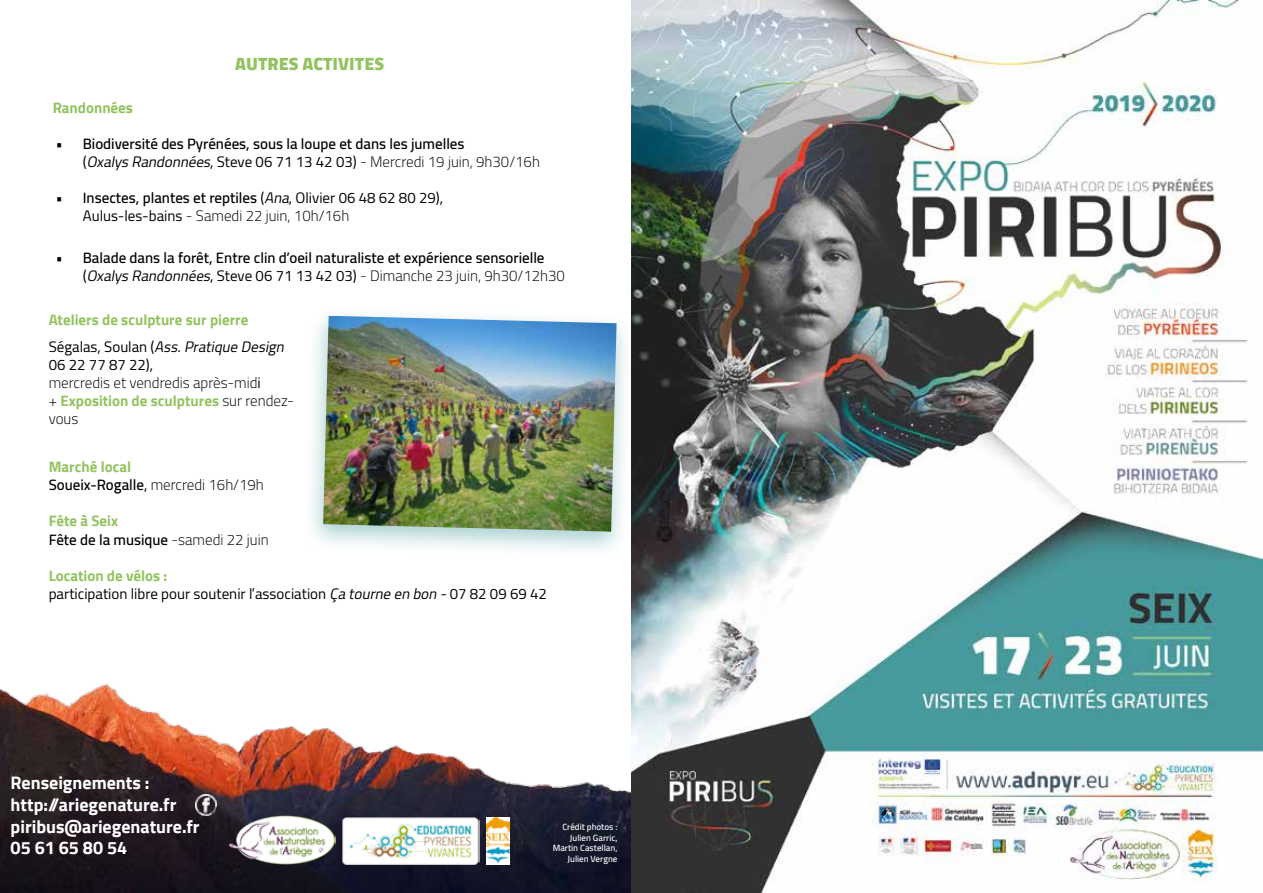
<style>
.page{position:relative;width:1263px;height:893px;background:#fff}
.page>*{position:absolute;margin:0;border:0;box-sizing:border-box;transform-origin:0 0}
.t1{font:700 18px/21.6px "Cairo";color:#fff}
.t2{font:900 18px "Cairo";color:#93c360}
.t3{font:600 15px/18px "Cairo";color:#000}
.t4{font:15px/18px "Cairo";color:#000}
.t5{font:300 15px/18px "Cairo";color:#000}
.t6{font:700 15px/26.5px "Cairo";color:#93c360}
.t7{font:600 9px/10.8px "Cairo";color:#fff;text-align:right}
.s1{font-weight:400}
.s2{font-weight:400;font-style:italic}
.s3{font-weight:300}
.s4{font-weight:600}
.s5{font-style:italic}
.s6{font-weight:400;color:#000}
.s7{font-weight:400;font-style:italic;color:#000}
.s8{font-weight:700;color:#93c360}
</style>
<div class="page">
<img style="left:0;top:683px;width:631px;height:210px">
<img style="left:196px;top:795px;width:20px;height:20px">
<img style="left:228px;top:816px;width:107px;height:49px">
<img style="left:342px;top:816px;width:137px;height:48px">
<div style="left:303px;top:305px;width:331px;height:253px;background:#479b9e;opacity:.46"></div>
<img style="left:323px;top:316px;width:294px;height:216px">
<img style="left:631px;top:0;width:632px;height:893px">
<img style="left:486px;top:818px;width:24px;height:47px">
<p class="t2" style="left:235px;top:53px;width:150px">AUTRES ACTIVITES</p>
<p class="t6" style="left:53px;top:95px;width:82px">Randonnées</p>
<p class="t3" style="left:83px;top:135px;width:459px;text-indent:-27px">• Biodiversité des Pyrénées, sous la loupe et dans les jumelles <span class="s1">(</span><span class="s2">OxalysRandonnées</span><span class="s1">, Steve 06 71 13 42 03)</span> <span class="s3">- Mercredi 19 juin, 9h30/16h</span></p>
<p class="t4" style="left:83px;top:189px;width:362px;text-indent:-27px"><span class="s4">• Insectes, plantes et reptiles</span> (<span class="s5">Ana</span>, Olivier 06 48 62 80 29),<br>Aulus-les-bains <span class="s3">- Samedi 22 juin, 10h/16h</span></p>
<p class="t3" style="left:83px;top:249px;width:484px;text-indent:-27px">• Balade dans la forêt, Entre clin d’oeil naturaliste et expérience sensorielle <span class="s1">(</span><span class="s2">OxalysRandonnées</span><span class="s1">, Steve 06 71 13 42 03)</span> <span class="s3">- Dimanche 23 juin, 9h30/12h30</span></p>
<p class="t6" style="left:49px;top:307px;width:241px">Ateliers de sculpture sur pierre<br><span class="s6">S é ga l as , S o u l a n (</span><span class="s7">Ass.PratiqueDesign</span></p>
<p class="t5" style="left:49px;top:355px;width:247px"><span class="s1">06 22 77 87 22),<br></span>mercredis et vendredis après-mid<span class="s1">i<br></span>+ <span class="s8">Exposition de sculptures</span> sur rendez&shy;vous</p>
<p class="t5" style="left:49px;top:458px;width:217px"><span class="s8">Marché local<br></span><span class="s4">Soueix-Rogalle</span><span class="s1">,</span> mercredi 16h/19h</p>
<p class="t3" style="left:49px;top:512px;width:221px"><span class="s8">Fête à Seix<br></span>Fête de la musique <span class="s3">-samedi 22 juin</span></p>
<p class="t4" style="left:49px;top:566px;width:500px"><span class="s8">Location de vélos :<br></span>participation libre pour soutenir l’association <span class="s5">Çatourneenbon-</span>07 82 09 69 42</p>
<p class="t1" style="left:11px;top:772px;width:191px">Renseignements : http://ariegenature.fr piribus@ariegenature.fr<br>05 61 65 80 54</p>
<p class="t7" style="left:553px;top:821px;width:66px">Crédit photos :<br>Julien Garric,<br>Martin Castellan,<br>Julien Vergne</p>
</div>
